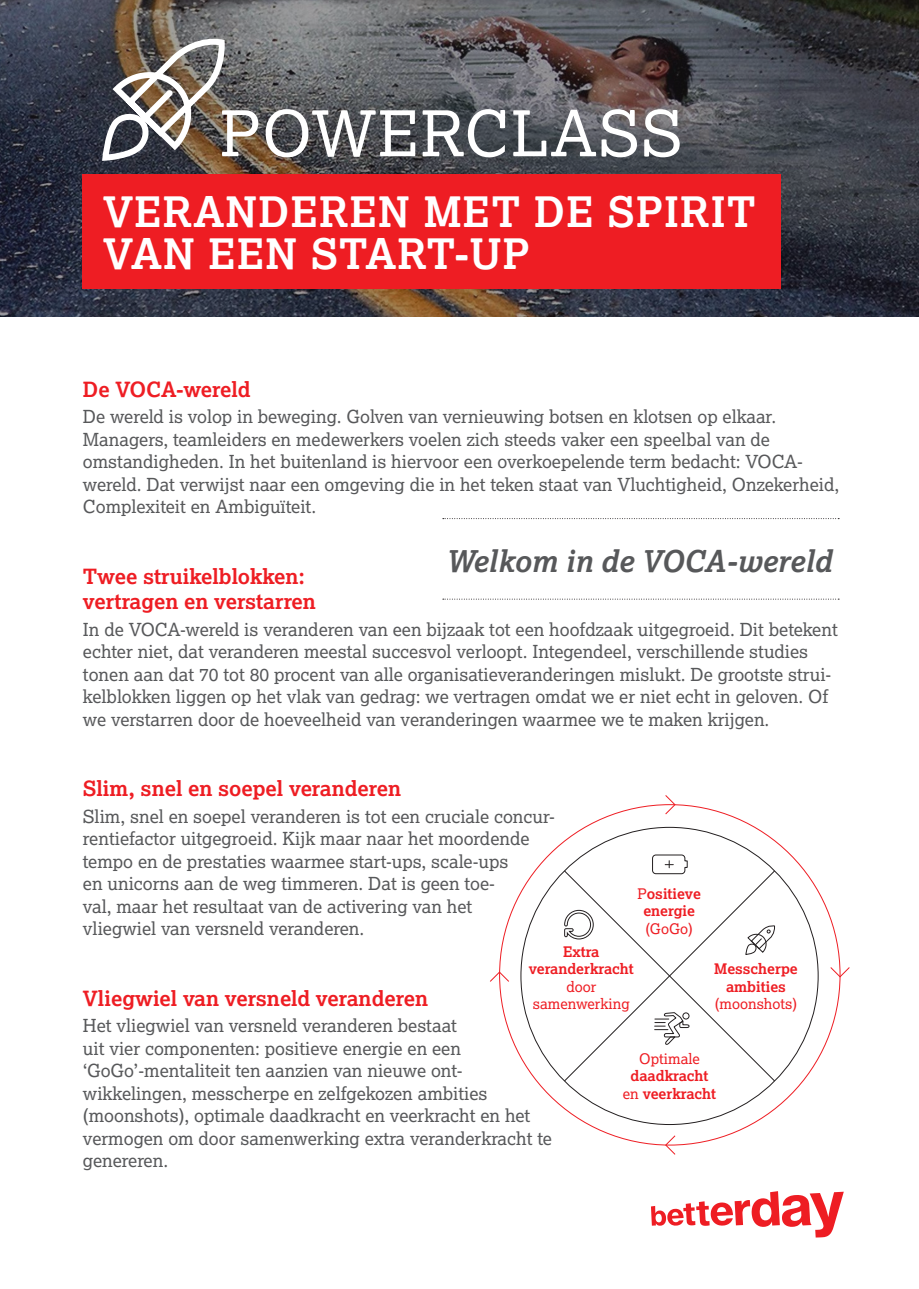
<style>
.page{position:relative;width:919px;height:1289px;background:#fff}
.page>*{position:absolute;margin:0;border:0;box-sizing:border-box;transform-origin:0 0}
.Koppen{font:63px "Lexia";letter-spacing:.03em;color:#fff}
.Koppen-2{font:700 42px/42px "Lexia";letter-spacing:.03em;color:#fff}
.t1{font:italic 700 30px "Lexia";color:#57585a}
.kop1{font:700 21px/25.2px "Lexia";color:#ee1d23}
.t2{font:18px/22.5px "Lexia";color:#57585a}
.t3{font:700 14.55px/17.5px "Lexia";color:#ee1d23;text-align:center}
.s1{font-weight:400}
</style>
<div class="page">
<svg style="left:0;top:0;width:918px;height:317px;background:#47484e"></svg>
<div style="left:82px;top:174px;width:698px;height:115px;background:#ee1d23"></div>
<svg style="left:99px;top:0;width:123px;height:164px"></svg>
<svg style="left:651px;top:1191px;width:192px;height:46px"></svg>
<svg style="left:499px;top:840px;width:341px;height:270px"></svg>
<svg style="left:829px;top:966px;width:21px;height:12px"></svg>
<svg style="left:563px;top:795px;width:212px;height:360px"></svg>
<svg style="left:490px;top:970px;width:20px;height:12px"></svg>
<svg style="left:443px;top:518px;width:396px;height:1px"></svg>
<svg style="left:443px;top:598px;width:396px;height:1px"></svg>
<p class="Koppen" style="left:220px;top:94px;width:463px">POWERCLASS</p>
<p class="Koppen-2" style="left:103px;top:189px;width:654px">VERANDEREN MET DE SPIRIT<br>VAN EEN START-UP</p>
<p class="kop1" style="left:83px;top:376px;width:169px">De VOCA-wereld</p>
<p class="t2" style="left:83px;top:405px;width:757px">De wereld is volop in beweging. Golven van vernieuwing botsen en klotsen op elkaar.<br>Managers, teamleiders en medewerkers voelen zich steeds vaker een speelbal van de omstandigheden. In het buitenland is hiervoor een overkoepelende term bedacht: VOCA&shy;wereld. Dat verwijst naar een omgeving die in het teken staat van Vluchtigheid, Onzekerheid, Complexiteit en Ambiguïteit.</p>
<p class="t1" style="left:445px;top:541px;width:388px">Welkom in de VOCA-wereld</p>
<p class="kop1" style="left:83px;top:563px;width:234px">Twee struikelblokken: vertragen en verstarren</p>
<p class="t2" style="left:83px;top:617px;width:756px">In de VOCA-wereld is veranderen van een bijzaak tot een hoofdzaak uitgegroeid. Dit betekent echter niet, dat veranderen meestal succesvol verloopt. Integendeel, verschillende studies</p>
<p class="t2" style="left:83px;top:662px;width:750px">tonen aan dat 70 tot 80 procent van alle organisatieveranderingen mislukt. De grootste strui&shy;kelblokken liggen op het vlak van gedrag: we vertragen omdat we er niet echt in geloven. Of we verstarren door de hoeveelheid van veranderingen waarmee we te maken krijgen.</p>
<p class="kop1" style="left:83px;top:775px;width:319px">Slim, snel en soepel veranderen</p>
<p class="t2" style="left:83px;top:804px;width:473px">Slim, snel en soepel veranderen is tot een cruciale concur&shy;rentiefactor uitgegroeid. Kijk maar naar het moordende tempo en de prestaties waarmee start-ups, scale-ups<br>en unicorns aan de weg timmeren. Dat is geen toe-<br>val, maar het resultaat van de activering van het<br>vliegwiel van versneld veranderen.</p>
<p class="t3" style="left:637px;top:884px;width:65px"><span class="s1">P</span>ositieve energie <span class="s1">(GoGo)</span></p>
<p class="t3" style="left:528px;top:942px;width:107px">Extra veranderkracht <span class="s1">door samenwerking</span></p>
<p class="t3" style="left:714px;top:959px;width:85px">Messcherpe ambities <span class="s1">(moonshots)</span></p>
<p class="kop1" style="left:83px;top:984px;width:346px">Vliegwiel van versneld veranderen</p>
<p class="t2" style="left:83px;top:1014px;width:470px">Het vliegwiel van versneld veranderen bestaat<br>uit vier componenten: positieve energie en een ‘GoGo’-mentaliteit ten aanzien van nieuwe ont&shy;wikkelingen, messcherpe en zelfgekozen ambities (moonshots), optimale daadkracht en veerkracht en het vermogen om door samenwerking extra veranderkracht te genereren.</p>
<p class="t3" style="left:622px;top:1049px;width:95px"><span class="s1">Optimale </span>daadkracht <span class="s1">en</span> veerkracht</p>
</div>
